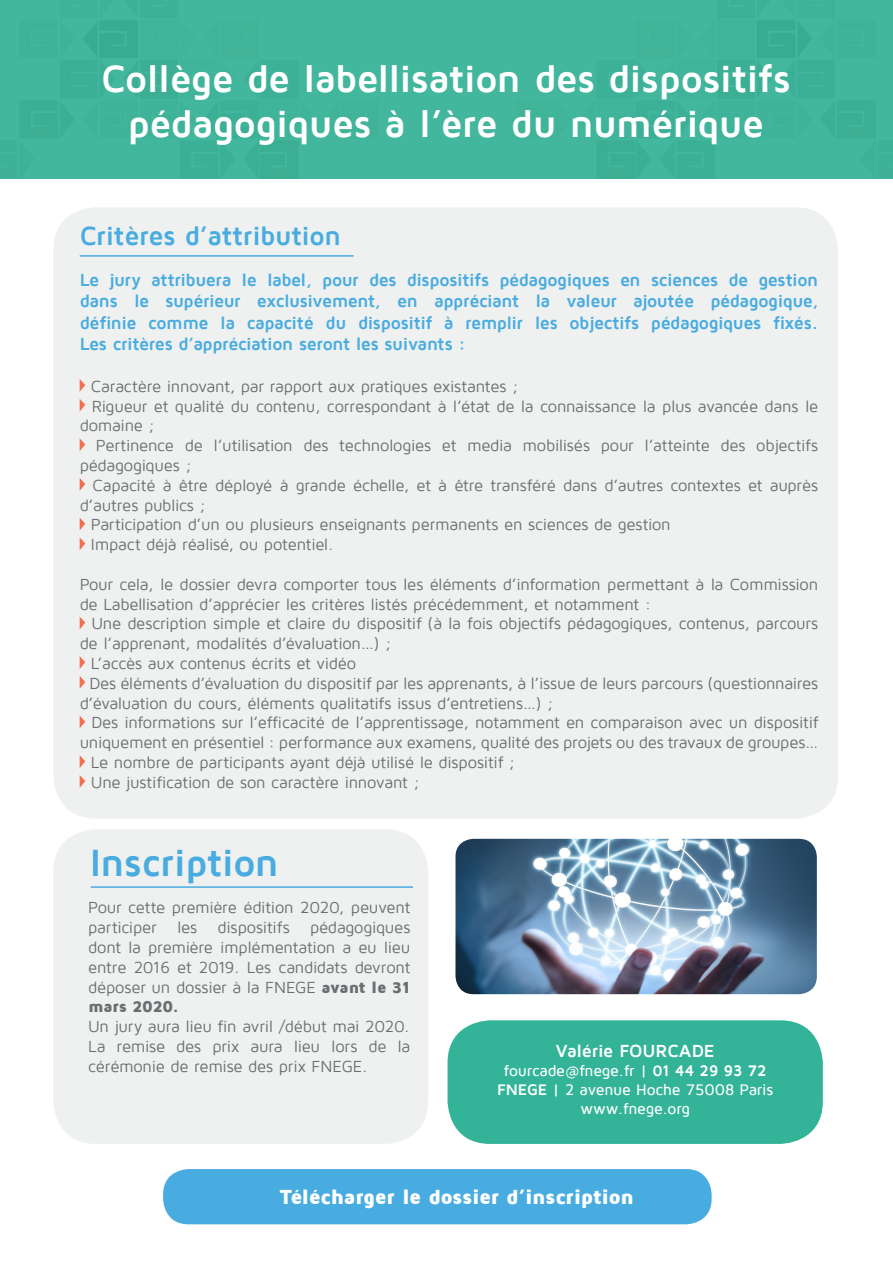
<style>
.page{position:relative;width:893px;height:1263px;background:#fff}
.page>*{position:absolute;margin:0;border:0;box-sizing:border-box;transform-origin:0 0}
.t1{font:700 39px/45px "Maven Pro";letter-spacing:-.015em;color:#fff;text-align:center}
.t2{font:700 39px "Maven Pro";letter-spacing:-.015em;color:#48ace0}
.t3{font:700 27px "Maven Pro";letter-spacing:-.01em;color:#48ace0}
.t4{font:900 21px "Maven Pro";letter-spacing:-.015em;color:#fff}
.t5{font:700 18px/21.6px "Maven Pro";letter-spacing:-.025em;color:#48ace0;text-align:justify}
.t6{font:700 18px "Maven Pro";letter-spacing:-.01em;color:#fff}
.t7{font:16.5px/19.8px "Maven Pro";letter-spacing:-.015em;color:#6c6d70}
.t8{font:500 15.75px "Maven Pro";letter-spacing:-.01em;color:#fff}
.s1{font-weight:900}
.s2{font-weight:700}
</style>
<div class="page">
<img style="left:0;top:0;width:893px;height:179px">
<div style="left:53px;top:829px;width:375px;height:315px;background:#eff0f0;border-radius:43px"></div>
<hr style="left:91px;top:886px;width:322px;height:2px;background:#48ace0">
<div style="left:448px;top:1020px;width:375px;height:124px;background:#33b498;border-radius:43px"></div>
<div style="left:53px;top:207px;width:785px;height:612px;background:#eff0f0;border-radius:43px"></div>
<hr style="left:80px;top:255px;width:274px;height:2px;background:#48ace0">
<svg style="left:80px;top:379px;width:5px;height:12px"></svg>
<svg style="left:80px;top:399px;width:5px;height:12px"></svg>
<svg style="left:80px;top:439px;width:5px;height:12px"></svg>
<svg style="left:80px;top:478px;width:5px;height:12px"></svg>
<svg style="left:80px;top:518px;width:5px;height:12px"></svg>
<svg style="left:80px;top:538px;width:5px;height:12px"></svg>
<svg style="left:80px;top:617px;width:5px;height:12px"></svg>
<svg style="left:80px;top:656px;width:5px;height:13px"></svg>
<svg style="left:80px;top:676px;width:5px;height:13px"></svg>
<svg style="left:80px;top:716px;width:5px;height:12px"></svg>
<svg style="left:80px;top:755px;width:5px;height:13px"></svg>
<svg style="left:80px;top:775px;width:5px;height:13px"></svg>
<img style="left:455px;top:839px;width:362px;height:155px">
<div style="left:163px;top:1169px;width:549px;height:55px;background:#48ace0;border-radius:25px"></div>
<p class="t1" style="left:101px;top:56px;width:691px">Collège de labellisation des dispositifs pédagogiques à l’ère du numérique</p>
<p class="t3" style="left:80px;top:222px;width:263px">Critères d’attribution</p>
<p class="t5" style="left:80px;top:269px;width:740px">Le jury attribuera le label, pour des dispositifs pédagogiques en sciences de gestion dans le supérieur exclusivement, en appréciant la valeur ajoutée pédagogique, définie comme la capacité du dispositif à remplir les objectifs pédagogiques fixés.<br>Les critères d’appréciation seront les suivants :</p>
<p class="t7" style="left:91px;top:376px;width:430px">Caractère innovant, par rapport aux pratiques existantes ;</p>
<p class="t7" style="left:80px;top:396px;width:740px;text-indent:12px">Rigueur et qualité du contenu, correspondant à l’état de la connaissance la plus avancée dans le domaine ;</p>
<p class="t7" style="left:80px;top:436px;width:740px;text-indent:16px">Pertinence de l’utilisation des technologies et media mobilisés pour l’atteinte des objectifs pédagogiques ;</p>
<p class="t7" style="left:80px;top:475px;width:740px;text-indent:13px">Capacité à être déployé à grande échelle, et à être transféré dans d’autres contextes et auprès d’autres publics ;</p>
<p class="t7" style="left:91px;top:515px;width:581px">Participation d’un ou plusieurs enseignants permanents en sciences de gestion</p>
<p class="t7" style="left:91px;top:535px;width:244px">Impact déjà réalisé, ou potentiel.</p>
<p class="t7" style="left:80px;top:574px;width:740px">Pour cela, le dossier devra comporter tous les éléments d’information permettant à la Commission de Labellisation d’apprécier les critères listés précédemment, et notamment :</p>
<p class="t7" style="left:80px;top:614px;width:740px;text-indent:12px">Une description simple et claire du dispositif (à la fois objectifs pédagogiques, contenus, parcours de l’apprenant, modalités d’évaluation…) ;</p>
<p class="t7" style="left:91px;top:654px;width:267px">L’accès aux contenus écrits et vidéo</p>
<p class="t7" style="left:80px;top:673px;width:740px;text-indent:10px">Des éléments d’évaluation du dispositif par les apprenants, à l’issue de leurs parcours (questionnaires d’évaluation du cours, éléments qualitatifs issus d’entretiens…) ;</p>
<p class="t7" style="left:80px;top:713px;width:740px;text-align:right">Des informations sur l’efficacité de l’apprentissage, notamment en comparaison avec un dispositif uniquement en présentiel : performance aux examens, qualité des projets ou des travaux de groupes…</p>
<p class="t7" style="left:91px;top:753px;width:426px">Le nombre de participants ayant déjà utilisé le dispositif ;</p>
<p class="t7" style="left:91px;top:772px;width:331px">Une justification de son caractère innovant ;</p>
<p class="t2" style="left:90px;top:843px;width:191px">Inscription</p>
<p class="t7" style="left:88px;top:898px;width:324px;text-align:justify">Pour cette première édition 2020, peuvent participer les dispositifs pédagogiques dont la première implémentation a eu lieu entre 2016 et 2019. Les candidats devront déposer un dossier à la FNEGE <span class="s1">avant le 31 mars 2020.</span></p>
<p class="t7" style="left:88px;top:1017px;width:323px">Un jury aura lieu fin avril /début mai 2020.</p>
<p class="t7" style="left:88px;top:1037px;width:324px">La remise des prix aura lieu lors de la cérémonie de remise des prix FNEGE.</p>
<p class="t6" style="left:556px;top:1042px;width:160px">Valérie FOURCADE</p>
<p class="t8" style="left:504px;top:1063px;width:264px">fourcade@fnege.fr | <span class="s2">01 44 29 93 72</span></p>
<p class="t8" style="left:497px;top:1081px;width:278px"><span class="s2">FNEGE</span> | 2 avenue Hoche 75008 Paris</p>
<p class="t8" style="left:580px;top:1100px;width:111px">www.fnege.org</p>
<p class="t4" style="left:280px;top:1186px;width:356px">Télécharger le dossier d’inscription</p>
</div>
